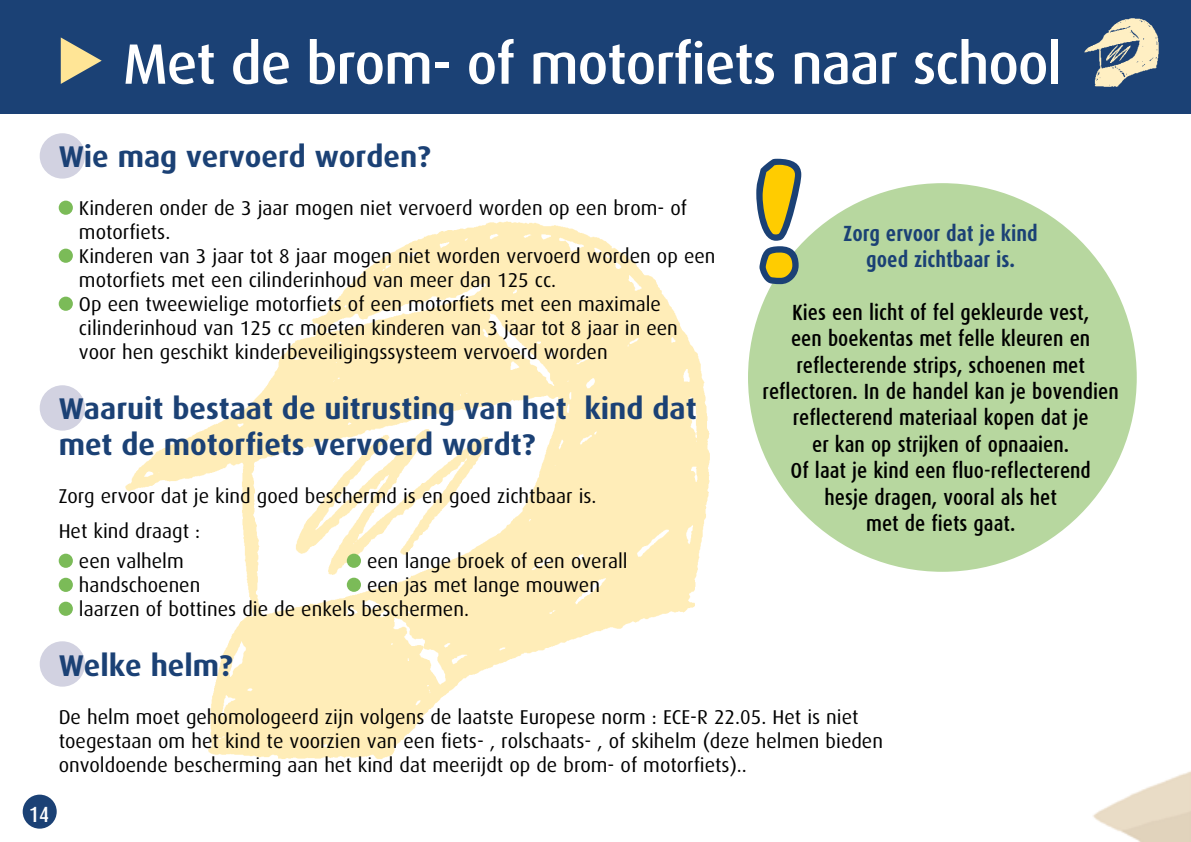
<style>
.page{position:relative;width:1191px;height:842px;background:#fff}
.page>*{position:absolute;margin:0;border:0;box-sizing:border-box;transform-origin:0 0}
.t1{font:500 57px "Dax";letter-spacing:-.02em;color:#fff}
.t2{font:700 30px/36px "Dax";color:#1b4175}
.t3{font:500 22px/26.4px "Dax Condensed";color:#000;text-align:center}
.t4{font:700 22px/26.4px "Dax Condensed";color:#1b4175;text-align:center}
.t5{font:500 22px "Dax Condensed";color:#fff}
.t6{font:20px/24px "Dax";color:#000}
</style>
<div class="page">
<div style="left:40px;top:641px;width:45px;height:46px;background:#d2d2e1;border-radius:50%"></div>
<img style="left:125px;top:221px;width:633px;height:538px">
<div style="left:40px;top:133px;width:45px;height:46px;background:#d2d2e1;border-radius:50%"></div>
<div style="left:40px;top:385px;width:45px;height:46px;background:#d2d2e1;border-radius:50%"></div>
<div style="left:0;top:0;width:1191px;height:113px;background:#1b4175"></div>
<svg style="left:61px;top:37px;width:41px;height:47px"></svg>
<div style="left:59px;top:201px;width:14px;height:14px;background:#7bbb58;border-radius:50%"></div>
<div style="left:59px;top:249px;width:14px;height:14px;background:#7bbb58;border-radius:50%"></div>
<div style="left:59px;top:297px;width:14px;height:14px;background:#7bbb58;border-radius:50%"></div>
<div style="left:59px;top:554px;width:14px;height:14px;background:#7bbb58;border-radius:50%"></div>
<div style="left:347px;top:554px;width:14px;height:14px;background:#7bbb58;border-radius:50%"></div>
<div style="left:59px;top:578px;width:14px;height:14px;background:#7bbb58;border-radius:50%"></div>
<div style="left:347px;top:578px;width:14px;height:14px;background:#7bbb58;border-radius:50%"></div>
<div style="left:59px;top:602px;width:14px;height:14px;background:#7bbb58;border-radius:50%"></div>
<div style="left:748px;top:183px;width:388px;height:389px;background:#b7d79f;border-radius:50%"></div>
<svg style="left:756px;top:159px;width:45px;height:125px"></svg>
<div style="left:23px;top:795px;width:34px;height:34px;background:#1b4175;border-radius:50%"></div>
<img style="left:1093px;top:771px;width:98px;height:71px">
<img style="left:1084px;top:18px;width:75px;height:69px">
<h1 class="t1" style="left:123px;top:32px;width:941px">Met de brom- of motorfiets naar school</h1>
<h2 class="t2" style="left:59px;top:139px;width:373px">Wie mag vervoerd worden?</h2>
<p class="t6" style="left:79px;top:196px;width:638px">Kinderen onder de 3 jaar mogen niet vervoerd worden op een brom- of motorfiets.<br>Kinderen van 3 jaar tot 8 jaar mogen niet worden vervoerd worden op een motorfiets met een cilinderinhoud van meer dan 125 cc.<br>Op een tweewielige motorfiets of een motorfiets met een maximale cilinderinhoud van 125 cc moeten kinderen van 3 jaar tot 8 jaar in een voor hen geschikt kinderbeveiligingssysteem vervoerd worden</p>
<h2 class="t2" style="left:59px;top:391px;width:639px">Waaruit bestaat de uitrusting van het kind dat met de motorfiets vervoerd wordt?</h2>
<p class="t6" style="left:59px;top:478px;width:539px;line-height:35.4px">Zorg ervoor dat je kind goed beschermd is en goed zichtbaar is.<br>Het kind draagt :</p>
<p class="t6" style="left:79px;top:549px;width:106px">een valhelm</p>
<p class="t6" style="left:367px;top:549px;width:262px">een lange broek of een overall</p>
<p class="t6" style="left:79px;top:573px;width:123px">handschoenen</p>
<p class="t4" style="left:843px;top:220px;width:196px">Zorg ervoor dat je kind goed zichtbaar is.</p>
<p class="t3" style="left:762px;top:299px;width:358px">Kies een licht of fel gekleurde vest,<br>een boekentas met felle kleuren en reflecterende strips, schoenen met reflectoren. In de handel kan je bovendien reflecterend materiaal kopen dat je<br>er kan op strijken of opnaaien.<br>Of laat je kind een fluo-reflecterend<br>hesje dragen, vooral als het<br>met de fiets gaat.</p>
<p class="t6" style="left:79px;top:573px;width:522px;text-indent:288px">een jas met lange mouwen laarzen of bottines die de enkels beschermen.</p>
<h2 class="t2" style="left:59px;top:648px;width:175px">Welke helm?</h2>
<p class="t6" style="left:59px;top:705px;width:826px">De helm moet gehomologeerd zijn volgens de laatste Europese norm : ECE-R 22.05. Het is niet toegestaan om het kind te voorzien van een fiets- , rolschaats- , of skihelm (deze helmen bieden onvoldoende bescherming aan het kind dat meerijdt op de brom- of motorfiets)..</p>
<p class="t5" style="left:29px;top:803px;width:21px">14</p>
</div>
